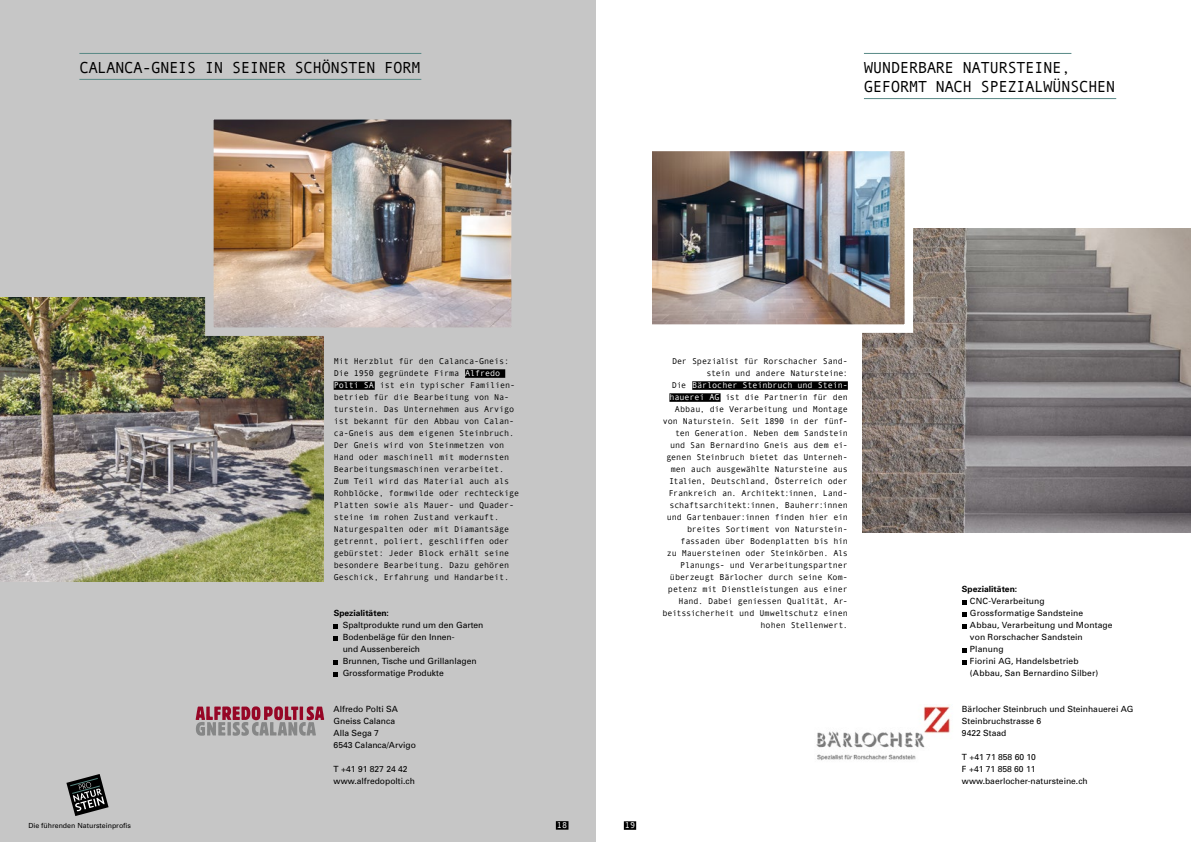
<style>
.page{position:relative;width:1191px;height:842px;background:#fff}
.page>*{position:absolute;margin:0;border:0;box-sizing:border-box;transform-origin:0 0}
.t1{font:16px/19.2px "Andale Mono";letter-spacing:-.04em;color:#000}
.t2{font:8.5px/12px "Andale Mono";letter-spacing:-.01em;color:#000;text-align:right}
.t3{font:8.5px/12px "Univers";color:#000}
.t4{font:700 8.5px "Univers";color:#000}
.t5{font:8.5px "Andale Mono";color:#fff}
.t6{font:7px "Univers";color:#000}
.s1{color:#fff}
</style>
<div class="page">
<div style="left:0;top:0;width:595px;height:842px;background:#c6c6c6"></div>
<img style="left:0;top:298px;width:323px;height:283px">
<img style="left:862px;top:229px;width:329px;height:303px">
<img style="left:215px;top:121px;width:295px;height:205px">
<div style="left:205px;top:111px;width:315px;height:225px;border:9px solid #c6c6c6"></div>
<img style="left:653px;top:153px;width:250px;height:170px">
<div style="left:643px;top:143px;width:270px;height:190px;border:9px solid #fff"></div>
<div style="left:624px;top:821px;width:12px;height:9px;background:#000"></div>
<div style="left:556px;top:821px;width:12px;height:9px;background:#000"></div>
<svg style="left:962px;top:600px;width:4px;height:4px"></svg>
<svg style="left:962px;top:612px;width:4px;height:4px"></svg>
<svg style="left:962px;top:624px;width:4px;height:4px"></svg>
<svg style="left:962px;top:648px;width:4px;height:4px"></svg>
<svg style="left:962px;top:660px;width:4px;height:4px"></svg>
<hr style="left:79px;top:53px;width:342px;height:1px;background:#578885">
<hr style="left:79px;top:79px;width:342px;height:1px;background:#578885">
<hr style="left:864px;top:53px;width:207px;height:1px;background:#578885">
<hr style="left:864px;top:98px;width:252px;height:1px;background:#578885">
<svg style="left:334px;top:624px;width:4px;height:4px"></svg>
<svg style="left:334px;top:636px;width:4px;height:4px"></svg>
<svg style="left:334px;top:660px;width:4px;height:4px"></svg>
<svg style="left:334px;top:672px;width:4px;height:4px"></svg>
<svg style="left:196px;top:706px;width:128px;height:30px"></svg>
<img style="left:816px;top:706px;width:134px;height:55px">
<div style="left:692px;top:381px;width:156px;height:9px;background:#000"></div>
<div style="left:669px;top:393px;width:51px;height:9px;background:#000"></div>
<svg style="left:66px;top:774px;width:43px;height:42px"></svg>
<div style="left:329px;top:333px;width:215px;height:273px;background:#c6c6c6"></div>
<div style="left:465px;top:369px;width:40px;height:9px;background:#000"></div>
<div style="left:334px;top:381px;width:41px;height:9px;background:#000"></div>
<h1 class="t1" style="left:79px;top:57px;width:343px">CALANCA-GNEIS IN SEINER SCHÖNSTEN FORM</h1>
<h1 class="t1" style="left:864px;top:57px;width:253px">WUNDERBARE NATURSTEINE,<br>GEFORMT NACH SPEZIALWÜNSCHEN</h1>
<p class="t6" style="left:28px;top:822px;width:104px">Die führenden Natursteinprofis</p>
<p class="t2" style="left:334px;top:355px;width:187px;text-align:left">Mit Herzblut für den Calanca-Gneis:<br>Die 1950 gegründete Firma <span class="s1">Alfredo Polti SA</span> ist ein typischer Familien&shy;betrieb für die Bearbeitung von Na&shy;turstein. Das Unternehmen aus Arvigo ist bekannt für den Abbau von Calan&shy;ca-Gneis aus dem eigenen Steinbruch.<br>Der Gneis wird von Steinmetzen von Hand oder maschinell mit modernsten Bearbeitungsmaschinen verarbeitet.<br>Zum Teil wird das Material auch als Rohblöcke, formwilde oder rechteckige Platten sowie als Mauer- und Quader&shy;steine im rohen Zustand verkauft.<br>Naturgespalten oder mit Diamantsäge getrennt, poliert, geschliffen oder gebürstet: Jeder Block erhält seine besondere Bearbeitung. Dazu gehören Geschick, Erfahrung und Handarbeit.</p>
<p class="t4" style="left:334px;top:608px;width:57px">Spezialitäten:</p>
<p class="t3" style="left:343px;top:619px;width:142px">Spaltprodukte rund um den Garten<br>Bodenbeläge für den Innen-<br>und Aussenbereich<br>Brunnen, Tische und Grillanlagen<br>Grossformatige Produkte</p>
<p class="t3" style="left:334px;top:703px;width:84px">Alfredo Polti SA<br>Gneiss Calanca<br>Alla Sega 7<br>6543 Calanca/Arvigo</p>
<p class="t3" style="left:334px;top:763px;width:83px">T +41 91 827 24 42 www.alfredopolti.ch</p>
<p class="t2" style="left:662px;top:355px;width:187px">Der Spezialist für Rorschacher Sand&shy;stein und andere Natursteine:<br>Die <span class="s1">Bärlocher Steinbruch und Stein&shy;hauerei AG</span> ist die Partnerin für den Abbau, die Verarbeitung und Montage von Naturstein. Seit 1890 in der fünf&shy;ten Generation. Neben dem Sandstein und San Bernardino Gneis aus dem ei&shy;genen Steinbruch bietet das Unterneh&shy;men auch ausgewählte Natursteine aus Italien, Deutschland, Österreich oder Frankreich an. Architekt:innen, Land&shy;schaftsarchitekt:innen, Bauherr:innen und Gartenbauer:innen finden hier ein breites Sortiment von Naturstein&shy;fassaden über Bodenplatten bis hin<br>zu Mauersteinen oder Steinkörben. Als Planungs- und Verarbeitungspartner überzeugt Bärlocher durch seine Kom&shy;petenz mit Dienstleistungen aus einer Hand. Dabei geniessen Qualität, Ar&shy;beitssicherheit und Umweltschutz einen hohen Stellenwert.</p>
<p class="t5" style="left:557px;top:820px;width:12px">18</p>
<p class="t5" style="left:625px;top:820px;width:12px">19</p>
<p class="t4" style="left:962px;top:584px;width:57px">Spezialitäten:</p>
<p class="t3" style="left:970px;top:595px;width:144px">CNC-Verarbeitung<br>Grossformatige Sandsteine<br>Abbau, Verarbeitung und Montage von Rorschacher Sandstein<br>Planung<br>Fiorini AG, Handelsbetrieb (Abbau, San Bernardino Silber)</p>
<p class="t3" style="left:962px;top:703px;width:173px">Bärlocher Steinbruch und Steinhauerei AG<br>Steinbruchstrasse 6<br>9422 Staad</p>
<p class="t3" style="left:962px;top:751px;width:127px">T +41 71 858 60 10<br>F +41 71 858 60 11 www.baerlocher-natursteine.ch</p>
</div>
